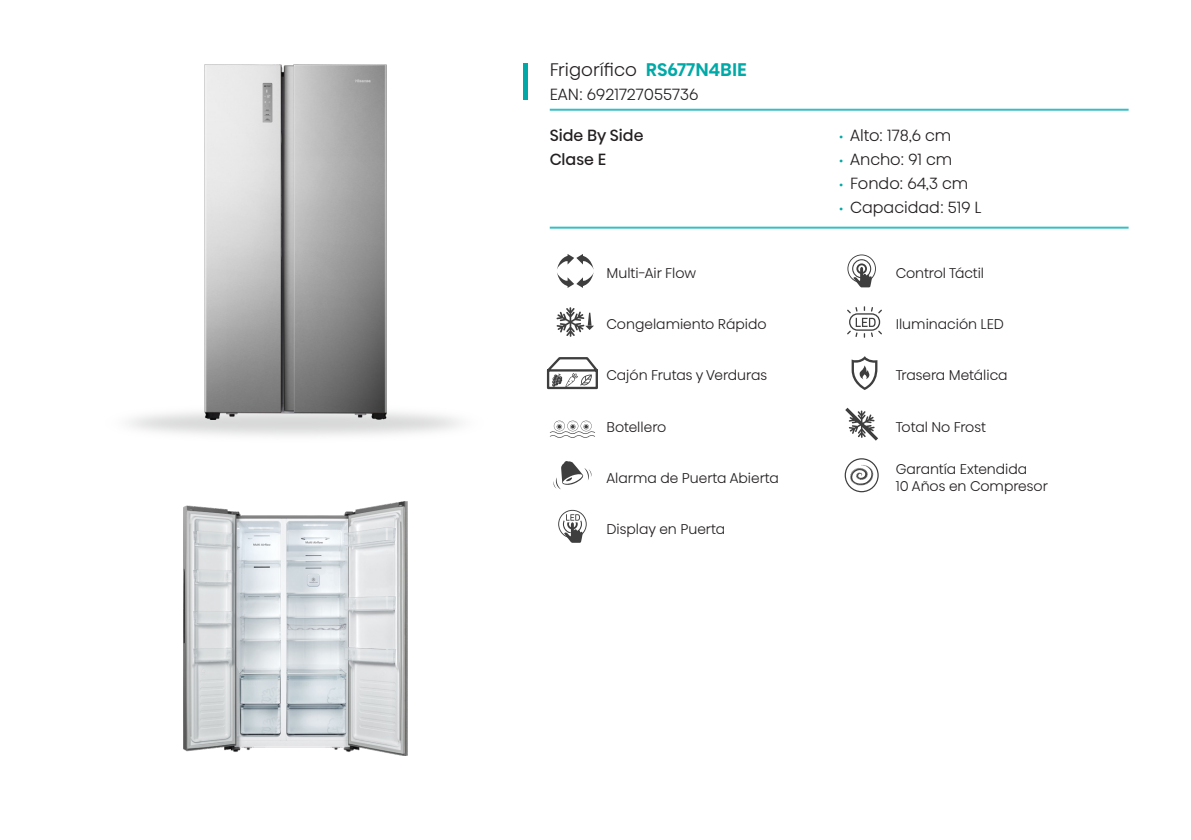
<style>
.page{position:relative;width:1191px;height:840px;background:#fff}
.page>*{position:absolute;margin:0;border:0;box-sizing:border-box;transform-origin:0 0}
.t1{font:300 18px "Hisense Alfabet";color:#231f20}
.t2{font:300 16px "Hisense Alfabet";color:#231f20}
.t3{font:16px/24px "Hisense Alfabet";color:#231f20}
.t4{font:300 14px/16.8px "Hisense Alfabet";color:#231f20}
.s1{font-weight:500;color:#00a9a7}
.s2{font-size:12px;color:#00a9a7}
</style>
<div class="page">
<div style="left:522px;top:63px;width:5px;height:36px;background:#00a9a7"></div>
<img style="left:184px;top:501px;width:223px;height:254px">
<svg style="left:557px;top:254px;width:37px;height:34px"></svg>
<svg style="left:847px;top:254px;width:29px;height:33px"></svg>
<svg style="left:556px;top:307px;width:38px;height:29px"></svg>
<svg style="left:847px;top:306px;width:35px;height:31px"></svg>
<svg style="left:546px;top:357px;width:52px;height:33px"></svg>
<svg style="left:851px;top:356px;width:26px;height:34px"></svg>
<svg style="left:550px;top:420px;width:45px;height:18px"></svg>
<svg style="left:845px;top:407px;width:33px;height:33px"></svg>
<svg style="left:553px;top:461px;width:38px;height:28px"></svg>
<svg style="left:844px;top:458px;width:34px;height:34px"></svg>
<svg style="left:558px;top:509px;width:28px;height:33px"></svg>
<img style="left:129px;top:393px;width:332px;height:43px">
<img style="left:204px;top:65px;width:182px;height:354px">
<hr style="left:550px;top:109px;width:578px;height:2px;background:#34bfc6">
<hr style="left:550px;top:226px;width:578px;height:2px;background:#34bfc6">
<p class="t1" style="left:550px;top:53px;width:199px">Frigorífico <span class="s1">RS677N4BIE</span></p>
<p class="t2" style="left:550px;top:80px;width:150px">EAN: 6921727055736</p>
<p class="t3" style="left:550px;top:121px;width:95px">Side By Side<br>Clase E</p>
<p class="t2" style="left:839px;top:120px;width:114px"><span class="s2">•</span> Alto: 178,6 cm</p>
<p class="t2" style="left:839px;top:144px;width:115px"><span class="s2">•</span> Ancho: 91 cm</p>
<p class="t2" style="left:839px;top:168px;width:131px"><span class="s2">•</span> Fondo: 64,3 cm</p>
<p class="t2" style="left:839px;top:192px;width:144px"><span class="s2">•</span> Capacidad: 519 L</p>
<p class="t4" style="left:606px;top:262px;width:91px">Multi-Air Flow</p>
<p class="t4" style="left:895px;top:262px;width:90px">Control Táctil</p>
<p class="t4" style="left:606px;top:314px;width:162px">Congelamiento Rápido</p>
<p class="t4" style="left:895px;top:314px;width:110px">Iluminación LED</p>
<p class="t4" style="left:606px;top:365px;width:162px">Cajón Frutas y Verduras</p>
<p class="t4" style="left:895px;top:365px;width:113px">Trasera Metálica</p>
<p class="t4" style="left:606px;top:416px;width:61px">Botellero</p>
<p class="t4" style="left:895px;top:416px;width:92px">Total No Frost</p>
<p class="t4" style="left:606px;top:467px;width:174px">Alarma de Puerta Abierta</p>
<p class="t4" style="left:895px;top:458px;width:154px">Garantía Extendida<br>10 Años en Compresor</p>
<p class="t4" style="left:606px;top:518px;width:120px">Display en Puerta</p>
</div>
